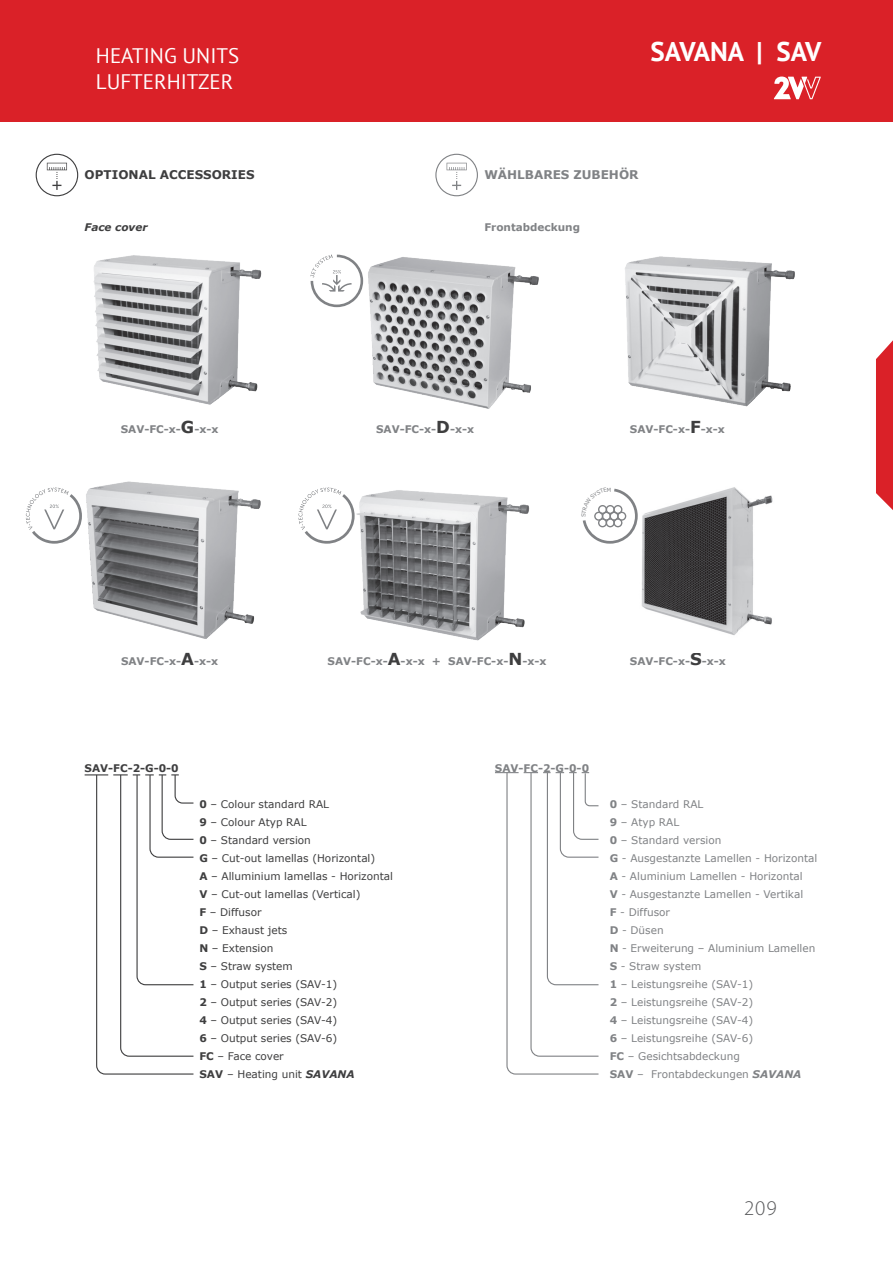
<style>
.page{position:relative;width:893px;height:1263px;background:#fff}
.page>*{position:absolute;margin:0;border:0;box-sizing:border-box;transform-origin:0 0}
.t1{font:700 27px "PT Sans";color:#fff}
.t2{font:21px/25.2px "PT Sans";color:#fff}
.t3{font:300 21px "Myriad Pro";color:#57585a}
.t4{font:700 12px "Verdana";color:#3e3e3f}
.t5{font:700 12px "Verdana";color:#808285}
.t6{font:10.5px/18px "Verdana";color:#808285}
.t7{font:10.5px/18px "Verdana";color:#3e3e3f}
.t8{font:700 10.5px "Verdana";color:#808285}
.t9{font:700 10.5px "Verdana";color:#3e3e3f}
.t10{font:italic 700 10.5px "Verdana";color:#3e3e3f}
.s1{font-size:16.5px;color:#3e3e3f}
.s2{font-weight:700}
.s3{font-weight:700;font-style:italic}
</style>
<div class="page">
<div style="left:0;top:0;width:893px;height:122px;background:#da2128"></div>
<svg style="left:774px;top:76px;width:47px;height:23px"></svg>
<svg style="left:876px;top:340px;width:17px;height:170px;background:#dd383e"></svg>
<svg style="left:36px;top:154px;width:42px;height:42px"></svg>
<svg style="left:435px;top:154px;width:43px;height:42px"></svg>
<svg style="left:85px;top:774px;width:109px;height:301px"></svg>
<svg style="left:495px;top:772px;width:104px;height:303px"></svg>
<img style="left:356px;top:490px;width:174px;height:151px">
<img style="left:86px;top:481px;width:175px;height:158px">
<img style="left:625px;top:256px;width:170px;height:151px">
<img style="left:368px;top:257px;width:171px;height:152px">
<img style="left:94px;top:255px;width:168px;height:150px">
<svg style="left:26px;top:487px;width:56px;height:57px"></svg>
<svg style="left:298px;top:487px;width:57px;height:57px"></svg>
<svg style="left:310px;top:254px;width:53px;height:53px"></svg>
<img style="left:641px;top:487px;width:132px;height:148px">
<svg style="left:583px;top:488px;width:55px;height:56px"></svg>
<h2 class="t2" style="left:96px;top:44px;width:145px">HEATING UNITS<br>LUFTERHITZER</h2>
<h1 class="t1" style="left:650px;top:37px;width:172px">SAVANA | SAV</h1>
<p class="t4" style="left:85px;top:167px;width:171px">OPTIONAL ACCESSORIES</p>
<p class="t10" style="left:85px;top:221px;width:64px">Face cover</p>
<p class="t5" style="left:484px;top:167px;width:156px">WÄHLBARES ZUBEHÖR</p>
<p class="t8" style="left:484px;top:221px;width:97px">Frontabdeckung</p>
<p class="t8" style="left:121px;top:422px;width:99px">SAV-FC-x-<span class="s1">G</span>-x-x</p>
<p class="t8" style="left:376px;top:422px;width:100px">SAV-FC-x-<span class="s1">D</span>-x-x</p>
<p class="t8" style="left:630px;top:422px;width:97px">SAV-FC-x-<span class="s1">F</span>-x-x</p>
<p class="t8" style="left:121px;top:655px;width:99px">SAV-FC-x-<span class="s1">A</span>-x-x</p>
<p class="t8" style="left:328px;top:655px;width:220px">SAV-FC-x-<span class="s1">A</span>-x-x + SAV-FC-x-<span class="s1">N</span>-x-x</p>
<p class="t8" style="left:630px;top:655px;width:98px">SAV-FC-x-<span class="s1">S</span>-x-x</p>
<p class="t9" style="left:85px;top:761px;width:96px">SAV-FC-2-G-0-0</p>
<p class="t7" style="left:199px;top:795px;width:195px"><span class="s2">0</span> – Colour standard RAL<br><span class="s2">9</span> – Colour Atyp RAL<br><span class="s2">0</span> – Standard version<br><span class="s2">G</span> – Cut-out lamellas (Horizontal)<br><span class="s2">A</span> – Alluminium lamellas - Horizontal<br><span class="s2">V</span> – Cut-out lamellas (Vertical)<br><span class="s2">F</span> – Diffusor<br><span class="s2">D</span> – Exhaust jets<br><span class="s2">N</span> – Extension<br><span class="s2">S</span> – Straw system<br><span class="s2">1</span> – Output series (SAV-1)<br><span class="s2">2</span> – Output series (SAV-2)<br><span class="s2">4</span> – Output series (SAV-4)<br><span class="s2">6</span> – Output series (SAV-6)<br><span class="s2">FC</span> – Face cover<br><span class="s2">SAV</span> – Heating unit <span class="s3">SAVANA</span></p>
<p class="t8" style="left:495px;top:761px;width:96px">SAV-FC-2-G-0-0</p>
<p class="t6" style="left:610px;top:795px;width:209px"><span class="s2">0</span> – Standard RAL<br><span class="s2">9</span> – Atyp RAL<br><span class="s2">0</span> – Standard version<br><span class="s2">G</span> - Ausgestanzte Lamellen - Horizontal<br><span class="s2">A</span> - Aluminium Lamellen - Horizontal<br><span class="s2">V</span> - Ausgestanzte Lamellen - Vertikal<br><span class="s2">F</span> - Diffusor<br><span class="s2">D</span> - Düsen<br><span class="s2">N</span> - Erweiterung – Aluminium Lamellen<br><span class="s2">S</span> - Straw system<br><span class="s2">1</span> – Leistungsreihe (SAV-1)<br><span class="s2">2</span> – Leistungsreihe (SAV-2)<br><span class="s2">4</span> – Leistungsreihe (SAV-4)<br><span class="s2">6</span> – Leistungsreihe (SAV-6)<br><span class="s2">FC</span> – Gesichtsabdeckung<br><span class="s2">SAV</span> – Frontabdeckungen <span class="s3">SAVANA</span></p>
<h2 class="t3" style="left:744px;top:1195px;width:34px">209</h2>
</div>
